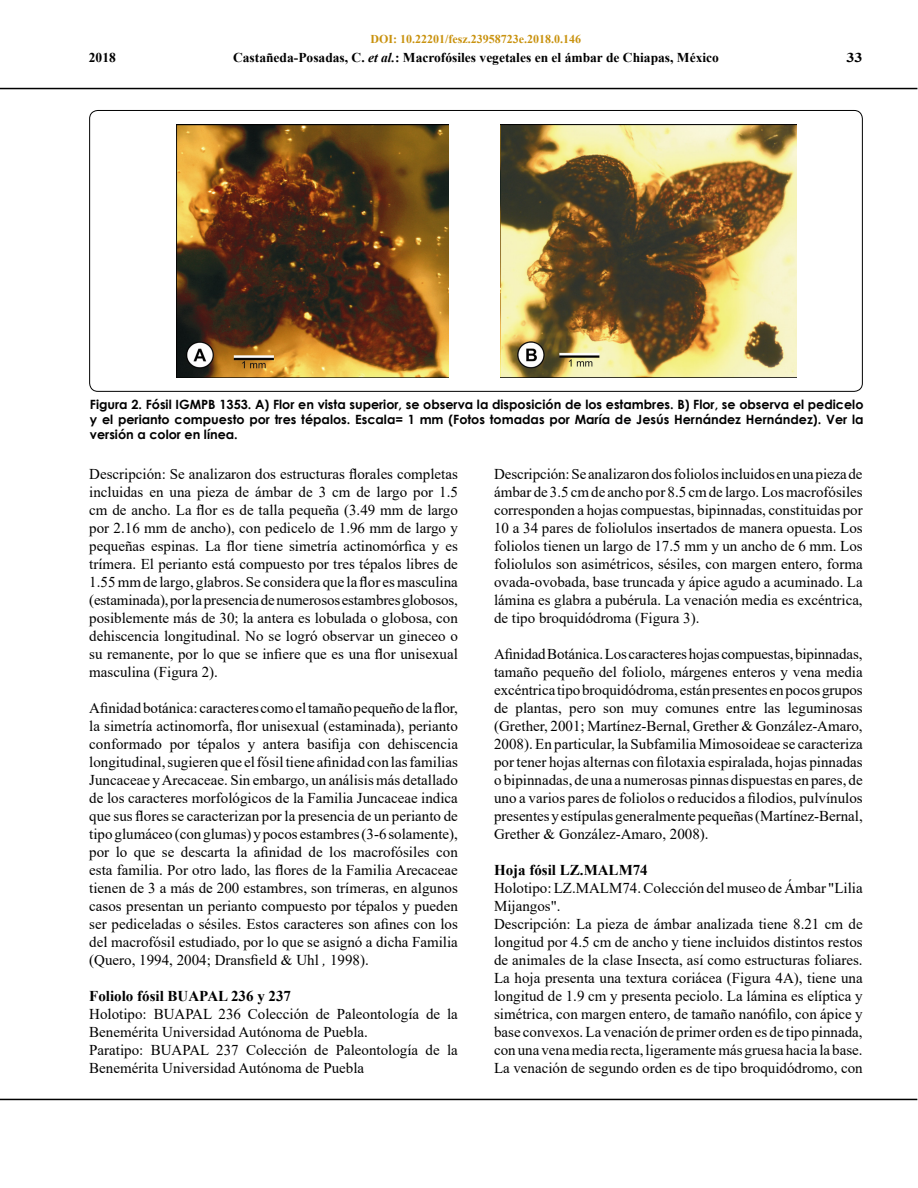
<style>
.page{position:relative;width:918px;height:1188px;background:#fff}
.page>*{position:absolute;margin:0;border:0;box-sizing:border-box;transform-origin:0 0}
.t1{font:15px/18px "Times New Roman";color:#000;text-align:justify}
.t2{font:700 15px "Times New Roman";color:#000}
.t3{font:700 13.5px "Times New Roman";color:#000}
.t4{font:700 13.5px "Times New Roman";color:#000;scale:1.2 1}
.t5{font:700 12.75px/15px "Century Gothic";color:#000;text-align:justify}
.t6{font:700 12px "Times New Roman";color:#c9920e}
.s1{font-style:italic}
</style>
<div class="page">
<hr style="left:0;top:88px;width:917px;height:1px;background:#000">
<hr style="left:0;top:1099px;width:917px;height:1px;background:#000">
<img style="left:177px;top:125px;width:272px;height:252px">
<img style="left:501px;top:125px;width:296px;height:252px">
<p class="t6" style="left:371px;top:30px;width:212px">DOI: 10.22201/fesz.23958723e.2018.0.146</p>
<p class="t3" style="left:89px;top:47px;width:29px">2018</p>
<p class="t3" style="left:233px;top:47px;width:487px">Castañeda-Posadas, C. <span class="s1">et al.</span>: Macrofósiles vegetales en el ámbar de Chiapas, México</p>
<p class="t4" style="left:847px;top:47px;width:15px">33</p>
<p class="t5" style="left:90px;top:396px;width:775px">Figura 2. Fósil IGMPB 1353. A) Flor en vista superior, se observa la disposición de los estambres. B) Flor, se observa el pedicelo y el perianto compuesto por tres tépalos. Escala= 1 mm (Fotos tomadas por María de Jesús Hernández Hernández). Ver la versión a color en línea.</p>
<p class="t1" style="left:89px;top:464px;width:370px">Descripción: Se analizaron dos estructuras florales completas incluidas en una pieza de ámbar de 3 cm de largo por 1.5 cm de ancho. La flor es de talla pequeña (3.49 mm de largo por 2.16 mm de ancho), con pedicelo de 1.96 mm de largo y pequeñas espinas. La flor tiene simetría actinomórfica y es trímera. El perianto está compuesto por tres tépalos libres de 1.55 mm de largo, glabros. Se considera que la flor es masculina (estaminada), por la presencia de numerosos estambres globosos, posiblemente más de 30; la antera es lobulada o globosa, con dehiscencia longitudinal. No se logró observar un gineceo o su remanente, por lo que se infiere que es una flor unisexual masculina (Figura 2).</p>
<p class="t1" style="left:89px;top:698px;width:370px">Afinidad botánica: caracteres como el tamaño pequeño de la flor, la simetría actinomorfa, flor unisexual (estaminada), perianto conformado por tépalos y antera basifija con dehiscencia longitudinal, sugieren que el fósil tiene afinidad con las familias Juncaceae y Arecaceae. Sin embargo, un análisis más detallado de los caracteres morfológicos de la Familia Juncaceae indica que sus flores se caracterizan por la presencia de un perianto de tipo glumáceo (con glumas) y pocos estambres (3-6 solamente), por lo que se descarta la afinidad de los macrofósiles con esta familia. Por otro lado, las flores de la Familia Arecaceae tienen de 3 a más de 200 estambres, son trímeras, en algunos casos presentan un perianto compuesto por tépalos y pueden ser pediceladas o sésiles. Estos caracteres son afines con los del macrofósil estudiado, por lo que se asignó a dicha Familia (Quero, 1994, 2004; Dransfield &amp; Uhl <span class="s1">,</span> 1998).</p>
<p class="t2" style="left:89px;top:985px;width:203px">Foliolo fósil BUAPAL 236 y 237</p>
<p class="t1" style="left:89px;top:1004px;width:370px;text-align:left">Holotipo: BUAPAL 236 Colección de Paleontología de la Benemérita Universidad Autónoma de Puebla.<br>Paratipo: BUAPAL 237 Colección de Paleontología de la Benemérita Universidad Autónoma de Puebla</p>
<p class="t1" style="left:494px;top:464px;width:370px">Descripción: Se analizaron dos foliolos incluidos en una pieza de ámbar de 3.5 cm de ancho por 8.5 cm de largo. Los macrofósiles corresponden a hojas compuestas, bipinnadas, constituidas por 10 a 34 pares de foliolulos insertados de manera opuesta. Los foliolos tienen un largo de 17.5 mm y un ancho de 6 mm. Los foliolulos son asimétricos, sésiles, con margen entero, forma ovada-ovobada, base truncada y ápice agudo a acuminado. La lámina es glabra a pubérula. La venación media es excéntrica, de tipo broquidódroma (Figura 3).</p>
<p class="t1" style="left:494px;top:644px;width:370px">Afinidad Botánica. Los caracteres hojas compuestas, bipinnadas, tamaño pequeño del foliolo, márgenes enteros y vena media excéntrica tipo broquidódroma, están presentes en pocos grupos de plantas, pero son muy comunes entre las leguminosas (Grether, 2001; Martínez-Bernal, Grether &amp; González-Amaro, 2008). En particular, la Subfamilia Mimosoideae se caracteriza por tener hojas alternas con filotaxia espiralada, hojas pinnadas o bipinnadas, de una a numerosas pinnas dispuestas en pares, de uno a varios pares de foliolos o reducidos a filodios, pulvínulos presentes y estípulas generalmente pequeñas (Martínez-Bernal, Grether &amp; González-Amaro, 2008).</p>
<p class="t2" style="left:494px;top:859px;width:155px">Hoja fósil LZ.MALM74</p>
<p class="t1" style="left:494px;top:878px;width:370px;text-align:left">Holotipo: LZ.MALM74. Colección del museo de Ámbar "Lilia Mijangos".<br>Descripción: La pieza de ámbar analizada tiene 8.21 cm de longitud por 4.5 cm de ancho y tiene incluidos distintos restos de animales de la clase Insecta, así como estructuras foliares.<br>La hoja presenta una textura coriácea (Figura 4A), tiene una longitud de 1.9 cm y presenta peciolo. La lámina es elíptica y simétrica, con margen entero, de tamaño nanófilo, con ápice y base convexos. La venación de primer orden es de tipo pinnada, con una vena media recta, ligeramente más gruesa hacia la base.<br>La venación de segundo orden es de tipo broquidódromo, con</p>
</div>
